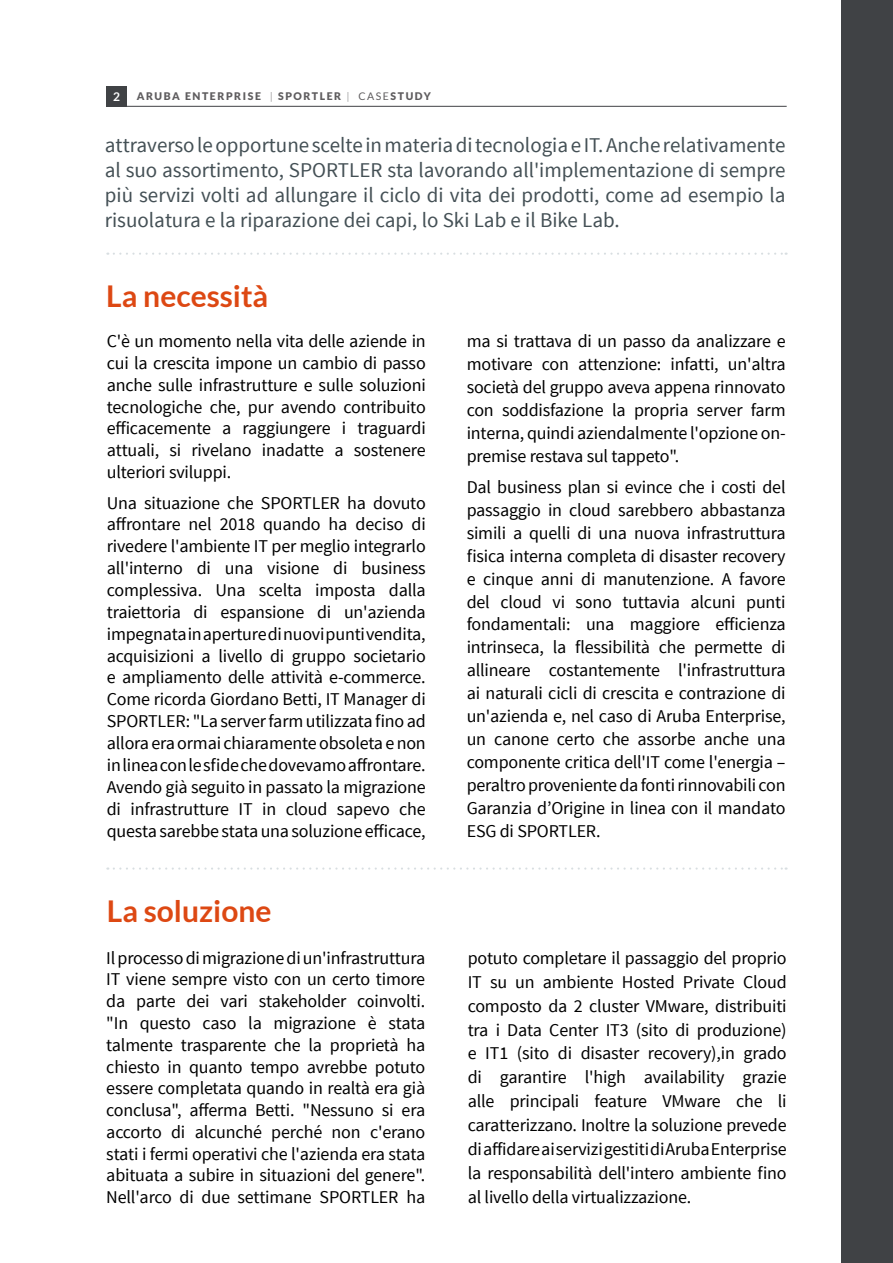
<style>
.page{position:relative;width:893px;height:1263px;background:#fff}
.page>*{position:absolute;margin:0;border:0;box-sizing:border-box;transform-origin:0 0}
.t1{font:700 30px "Lato";color:#dd4813}
.t2{font:21px/25.2px "Source Sans Pro";color:#445055;text-align:justify}
.t3{font:18px/21.9px "Source Sans Pro";letter-spacing:-.01em;color:#000;text-align:justify}
.t4{font:700 12px "Lato";color:#fff}
.t5{font:900 10.5px "Lato";letter-spacing:.15em;color:#5f5d5f}
.s1{font-weight:300}
.s2{font-weight:400}
</style>
<div class="page">
<div style="left:842px;top:0;width:51px;height:1263px;background:#404245"></div>
<svg style="left:114px;top:867px;width:673px;height:3px"></svg>
<svg style="left:114px;top:253px;width:673px;height:2px"></svg>
<hr style="left:106px;top:106px;width:681px;height:1px;background:#404245">
<div style="left:106px;top:86px;width:21px;height:20px;background:#404245"></div>
<p class="t4" style="left:113px;top:90px;width:8px">2</p>
<p class="t5" style="left:137px;top:90px;width:296px">ARUBA ENTERPRISE <span class="s1">|</span> SPORTLER <span class="s1">|</span> <span class="s2">CASE</span>STUDY</p>
<p class="t2" style="left:105px;top:133px;width:682px">attraverso le opportune scelte in materia di tecnologia e IT. Anche relativamente al suo assortimento, SPORTLER sta lavorando all'implementazione di sempre più servizi volti ad allungare il ciclo di vita dei prodotti, come ad esempio la risuolatura e la riparazione dei capi, lo Ski Lab e il Bike Lab.</p>
<h1 class="t1" style="left:106px;top:279px;width:164px">La necessità</h1>
<p class="t3" style="left:107px;top:330px;width:320px">C'è un momento nella vita delle aziende in cui la crescita impone un cambio di passo anche sulle infrastrutture e sulle soluzioni tecnologiche che, pur avendo contribuito efficacemente a raggiungere i traguardi attuali, si rivelano inadatte a sostenere ulteriori sviluppi.</p>
<p class="t3" style="left:107px;top:492px;width:320px">Una situazione che SPORTLER ha dovuto affrontare nel 2018 quando ha deciso di rivedere l'ambiente IT per meglio integrarlo all'interno di una visione di business complessiva. Una scelta imposta dalla traiettoria di espansione di un'azienda impegnata in aperture di nuovi punti vendita, acquisizioni a livello di gruppo societario e ampliamento delle attività e-commerce.<br>Come ricorda Giordano Betti, IT Manager di SPORTLER: "La server farm utilizzata fino ad allora era ormai chiaramente obsoleta e non in linea con le sfide che dovevamo affrontare.<br>Avendo già seguito in passato la migrazione di infrastrutture IT in cloud sapevo che questa sarebbe stata una soluzione efficace,</p>
<h1 class="t1" style="left:107px;top:894px;width:166px">La soluzione</h1>
<p class="t3" style="left:106px;top:947px;width:320px">Il processo di migrazione di un'infrastruttura IT viene sempre visto con un certo timore da parte dei vari stakeholder coinvolti. "In questo caso la migrazione è stata talmente trasparente che la proprietà ha chiesto in quanto tempo avrebbe potuto essere completata quando in realtà era già conclusa", afferma Betti. "Nessuno si era accorto di alcunché perché non c'erano stati i fermi operativi che l'azienda era stata abituata a subire in situazioni del genere".<br>Nell'arco di due settimane SPORTLER ha</p>
<p class="t3" style="left:467px;top:330px;width:320px;line-height:23px">ma si trattava di un passo da analizzare e motivare con attenzione: infatti, un'altra società del gruppo aveva appena rinnovato con soddisfazione la propria server farm interna, quindi aziendalmente l'opzione on&shy;premise restava sul tappeto".</p>
<p class="t3" style="left:467px;top:476px;width:320px;line-height:23px">Dal business plan si evince che i costi del passaggio in cloud sarebbero abbastanza simili a quelli di una nuova infrastruttura fisica interna completa di disaster recovery e cinque anni di manutenzione. A favore del cloud vi sono tuttavia alcuni punti fondamentali: una maggiore efficienza intrinseca, la flessibilità che permette di allineare costantemente l'infrastruttura ai naturali cicli di crescita e contrazione di un'azienda e, nel caso di Aruba Enterprise, un canone certo che assorbe anche una componente critica dell'IT come l'energia – peraltro proveniente da fonti rinnovabili con Garanzia d’Origine in linea con il mandato ESG di SPORTLER.</p>
<p class="t3" style="left:468px;top:946px;width:320px;line-height:24px">potuto completare il passaggio del proprio IT su un ambiente Hosted Private Cloud composto da 2 cluster VMware, distribuiti tra i Data Center IT3 (sito di produzione) e IT1 (sito di disaster recovery),in grado di garantire l'high availability grazie alle principali feature VMware che li caratterizzano. Inoltre la soluzione prevede di affidare ai servizi gestiti di Aruba Enterprise la responsabilità dell'intero ambiente fino al livello della virtualizzazione.</p>
</div>
